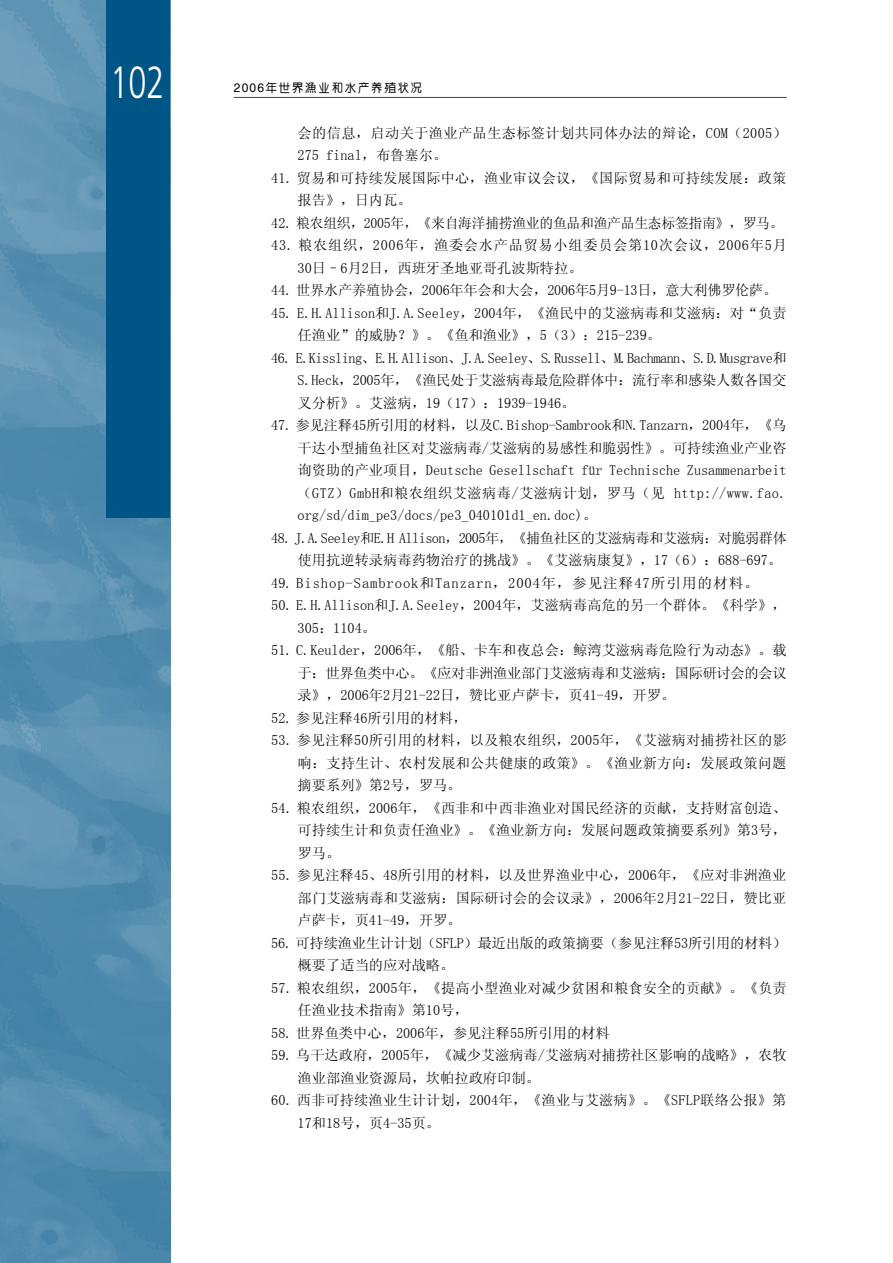
<style>
.page{position:relative;width:893px;height:1263px;background:#fff}
.page>*{position:absolute;margin:0;border:0;box-sizing:border-box;transform-origin:0 0}
.t1{font:300 45px "Frutiger LT Std";color:#fff;scale:.72 1}
.t2{font:14.25px/22.5px "Sim Sun";color:#000}
.t3{font:14.25px/22.5px "Sim Sun";letter-spacing:-.04em;color:#000}
.t4{font:14.25px/22.5px "Sim Sun";letter-spacing:.05em;color:#000}
.t5{font:14.25px/22.5px "Sim Sun";letter-spacing:.025em;color:#000}
.t6{font:14.25px "Sim Sun";letter-spacing:.06em;color:#000}
.t7{font:14.25px "Sim Sun";letter-spacing:-.02em;color:#000}
.t8{font:12px "CT Zhong Yuan SJ";letter-spacing:.1em;color:#000}
</style>
<div class="page">
<img style="left:0;top:0;width:170px;height:1263px">
<div style="left:106px;top:0;width:64px;height:518px;background:#005587"></div>
<hr style="left:234px;top:97px;width:553px;height:1px;background:#005587">
<h1 class="t1" style="left:110px;top:57px;width:77px">102</h1>
<p class="t8" style="left:234px;top:81px;width:190px">2006年世界渔业和水产养殖状况</p>
<p class="t5" style="left:298px;top:121px;width:491px">会的信息，启动关于渔业产品生态标签计划共同体办法的辩论，COM（2005）<br>275 final，布鲁塞尔。</p>
<p class="t2" style="left:298px;top:166px;width:490px;text-indent:-26px">41. 贸易和可持续发展国际中心，渔业审议会议，《国际贸易和可持续发展：政策报告》，日内瓦。</p>
<p class="t7" style="left:271px;top:216px;width:514px">42. 粮农组织，2005年，《来自海洋捕捞渔业的鱼品和渔产品生态标签指南》，罗马。</p>
<p class="t4" style="left:298px;top:234px;width:491px;text-indent:-26px">43. 粮农组织，2006年，渔委会水产品贸易小组委员会第10次会议，2006年5月<br>30日–6月2日，西班牙圣地亚哥孔波斯特拉。</p>
<p class="t2" style="left:271px;top:279px;width:508px">44. 世界水产养殖协会，2006年年会和大会，2006年5月9-13日，意大利佛罗伦萨。</p>
<p class="t2" style="left:298px;top:301px;width:490px;text-indent:-26px">45. E.H.Allison和J.A.Seeley，2004年，《渔民中的艾滋病毒和艾滋病：对“负责任渔业”的威胁？》。《鱼和渔业》，5（3）：215-239。</p>
<p class="t2" style="left:298px;top:346px;width:491px;text-align:justify;text-indent:-26px">46. E.Kissling、E.H.Allison、J.A.Seeley、S.Russell、M.Bachmann、S.D.Musgrave和S.Heck，2005年，《渔民处于艾滋病毒最危险群体中：流行率和感染人数各国交叉分析》。艾滋病，19（17）：1939-1946。</p>
<p class="t2" style="left:298px;top:414px;width:491px;text-align:justify;text-indent:-26px">47. 参见注释45所引用的材料，以及C.Bishop-Sambrook和N.Tanzarn，2004年，《乌干达小型捕鱼社区对艾滋病毒/艾滋病的易感性和脆弱性》。可持续渔业产业咨询资助的产业项目，Deutsche Gesellschaft für Technische Zusammenarbeit（GTZ）GmbH和粮农组织艾滋病毒/艾滋病计划，罗马（见 http://www.fao. org/sd/dim_pe3/docs/pe3_040101d1_en.doc)。</p>
<p class="t3" style="left:298px;top:526px;width:491px;text-indent:-26px">48. J.A.Seeley和E.H Allison，2005年，《捕鱼社区的艾滋病毒和艾滋病：对脆弱群体使用抗逆转录病毒药物治疗的挑战》。《艾滋病康复》，17（6）：688-697。</p>
<p class="t6" style="left:271px;top:576px;width:489px">49. Bishop-Sambrook和Tanzarn，2004年，参见注释47所引用的材料。</p>
<p class="t2" style="left:298px;top:594px;width:490px;text-indent:-26px">50. E.H.Allison和J.A.Seeley，2004年，艾滋病毒高危的另一个群体。《科学》，<br>305：1104。</p>
<p class="t2" style="left:298px;top:639px;width:491px;text-align:justify;text-indent:-26px">51. C.Keulder，2006年，《船、卡车和夜总会：鲸湾艾滋病毒危险行为动态》。载于：世界鱼类中心。《应对非洲渔业部门艾滋病毒和艾滋病：国际研讨会的会议录》，2006年2月21-22日，赞比亚卢萨卡，页41-49，开罗。</p>
<p class="t2" style="left:271px;top:706px;width:197px">52. 参见注释46所引用的材料，</p>
<p class="t2" style="left:298px;top:729px;width:491px;text-align:justify;text-indent:-26px">53. 参见注释50所引用的材料，以及粮农组织，2005年，《艾滋病对捕捞社区的影响：支持生计、农村发展和公共健康的政策》。《渔业新方向：发展政策问题摘要系列》第2号，罗马。</p>
<p class="t2" style="left:298px;top:796px;width:491px;text-align:justify;text-indent:-26px">54. 粮农组织，2006年，《西非和中西非渔业对国民经济的贡献，支持财富创造、可持续生计和负责任渔业》。《渔业新方向：发展问题政策摘要系列》第3号，罗马。</p>
<p class="t2" style="left:298px;top:864px;width:490px;text-align:justify;text-indent:-26px">55. 参见注释45、48所引用的材料，以及世界渔业中心，2006年，《应对非洲渔业部门艾滋病毒和艾滋病：国际研讨会的会议录》，2006年2月21-22日，赞比亚卢萨卡，页41-49，开罗。</p>
<p class="t2" style="left:298px;top:931px;width:490px;text-indent:-26px">56. 可持续渔业生计计划（SFLP）最近出版的政策摘要（参见注释53所引用的材料）概要了适当的应对战略。</p>
<p class="t2" style="left:298px;top:976px;width:491px;text-indent:-26px">57. 粮农组织，2005年，《提高小型渔业对减少贫困和粮食安全的贡献》。《负责任渔业技术指南》第10号，</p>
<p class="t2" style="left:271px;top:1021px;width:340px">58. 世界鱼类中心，2006年，参见注释55所引用的材料</p>
<p class="t2" style="left:298px;top:1044px;width:491px;text-indent:-26px">59. 乌干达政府，2005年，《减少艾滋病毒/艾滋病对捕捞社区影响的战略》，农牧渔业部渔业资源局，坎帕拉政府印制。</p>
<p class="t2" style="left:298px;top:1089px;width:490px;text-indent:-26px">60. 西非可持续渔业生计计划，2004年，《渔业与艾滋病》。《SFLP联络公报》第<br>17和18号，页4-35页。</p>
</div>
